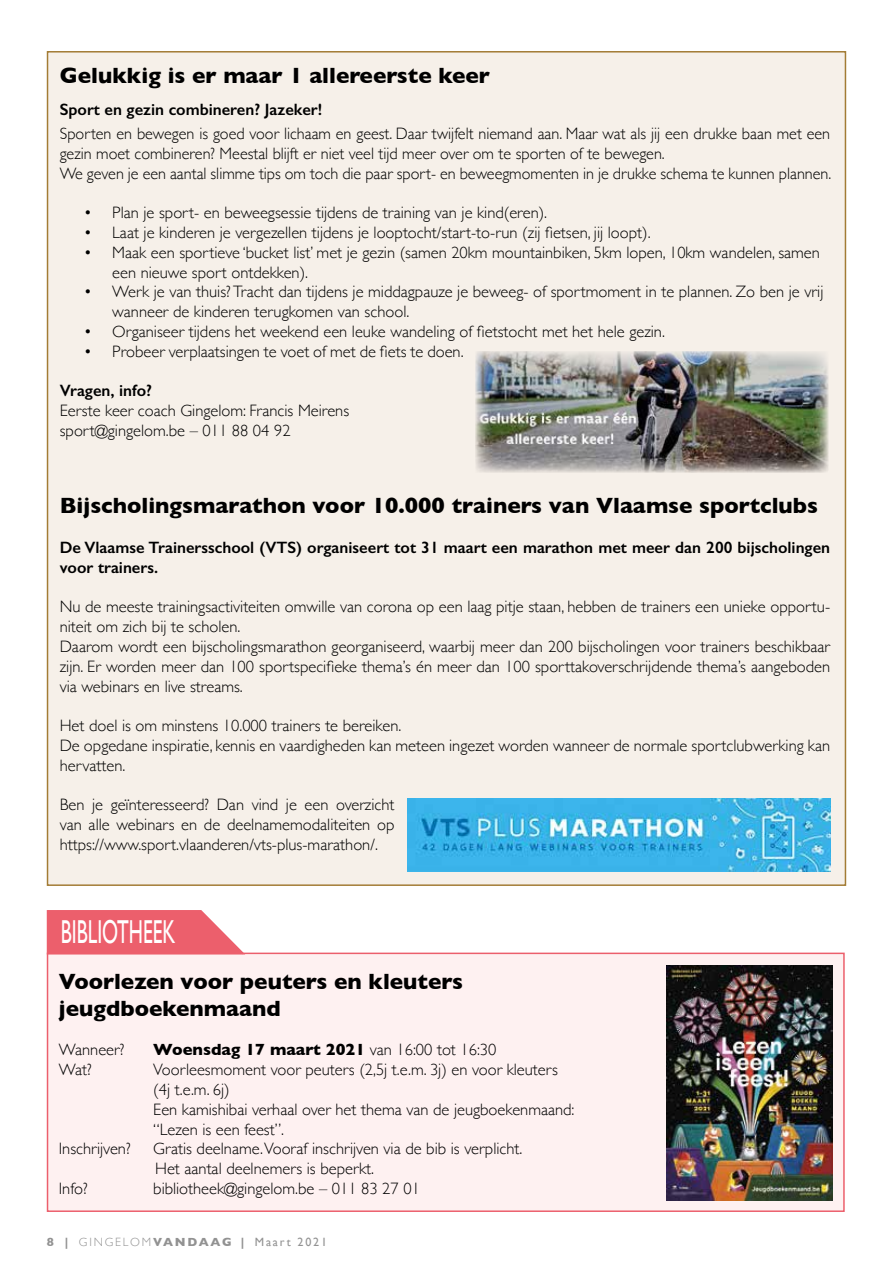
<style>
.page{position:relative;width:893px;height:1263px;background:#fff}
.page>*{position:absolute;margin:0;border:0;box-sizing:border-box;transform-origin:0 0}
.t1{font:33.15px "Gill Sans";color:#fff;scale:.59 1}
.t2{font:700 22.5px/27px "Gill Sans";color:#000}
.t3{font:300 16.5px/19.8px "Gill Sans";color:#000}
.t4{font:600 16.5px/19.8px "Gill Sans";color:#000}
.t5{font:700 16.5px "Gill Sans";color:#000}
.t6{font:700 12px "Gill Sans";letter-spacing:.145em;color:#929292}
.s1{font-weight:300}
.s2{font-weight:400}
</style>
<div class="page">
<div style="left:48px;top:52px;width:797px;height:833px;background:#f6f0e9"></div>
<img style="left:475px;top:351px;width:353px;height:122px">
<img style="left:408px;top:798px;width:423px;height:74px">
<div style="left:48px;top:953px;width:796px;height:258px;background:#fef1f1"></div>
<div style="left:47px;top:952px;width:798px;height:260px;border:2px solid #ec5f6c"></div>
<svg style="left:46px;top:910px;width:201px;height:45px;background:#ee737f"></svg>
<img style="left:666px;top:966px;width:167px;height:234px">
<h2 class="t2" style="left:60px;top:62px;width:432px">Gelukkig is er maar 1 allereerste keer</h2>
<p class="t4" style="left:60px;top:99px;width:264px">Sport en gezin combineren? Jazeker!</p>
<p class="t3" style="left:60px;top:123px;width:773px">Sporten en bewegen is goed voor lichaam en geest. Daar twijfelt niemand aan. Maar wat als jij een drukke baan met een gezin moet combineren? Meestal blijft er niet veel tijd meer over om te sporten of te bewegen.<br>We geven je een aantal slimme tips om toch die paar sport- en beweegmomenten in je drukke schema te kunnen plannen.</p>
<p class="t3" style="left:84px;top:202px;width:465px">• Plan je sport- en beweegsessie tijdens de training van je kind(eren).</p>
<p class="t3" style="left:84px;top:222px;width:568px">• Laat je kinderen je vergezellen tijdens je looptocht/start-to-run (zij fietsen, jij loopt).</p>
<p class="t3" style="left:112px;top:242px;width:709px;text-indent:-28px">• Maak een sportieve ‘bucket list’ met je gezin (samen 20km mountainbiken, 5km lopen, 10km wandelen, samen een nieuwe sport ontdekken).</p>
<p class="t3" style="left:112px;top:281px;width:713px;text-indent:-28px">• Werk je van thuis? Tracht dan tijdens je middagpauze je beweeg- of sportmoment in te plannen. Zo ben je vrij wanneer de kinderen terugkomen van school.</p>
<p class="t3" style="left:84px;top:321px;width:583px">• Organiseer tijdens het weekend een leuke wandeling of fietstocht met het hele gezin.</p>
<p class="t3" style="left:84px;top:341px;width:381px">• Probeer verplaatsingen te voet of met de fiets te doen.</p>
<p class="t4" style="left:60px;top:381px;width:94px">Vragen, info?</p>
<p class="t3" style="left:60px;top:400px;width:291px">Eerste keer coach Gingelom: Francis Meirens sport@gingelom.be – 011 88 04 92</p>
<h2 class="t2" style="left:60px;top:492px;width:760px">Bijscholingsmarathon voor 10.000 trainers van Vlaamse sportclubs</h2>
<p class="t4" style="left:60px;top:537px;width:772px">De Vlaamse Trainersschool (VTS) organiseert tot 31 maart een marathon met meer dan 200 bijscholingen voor trainers.</p>
<p class="t3" style="left:60px;top:596px;width:772px">Nu de meeste trainingsactiviteiten omwille van corona op een laag pitje staan, hebben de trainers een unieke opportu&shy;niteit om zich bij te scholen.<br>Daarom wordt een bijscholingsmarathon georganiseerd, waarbij meer dan 200 bijscholingen voor trainers beschikbaar zijn. Er worden meer dan 100 sportspecifieke thema’s én meer dan 100 sporttakoverschrijdende thema’s aangeboden via webinars en live streams.</p>
<p class="t3" style="left:60px;top:715px;width:772px">Het doel is om minstens 10.000 trainers te bereiken.<br>De opgedane inspiratie, kennis en vaardigheden kan meteen ingezet worden wanneer de normale sportclubwerking kan hervatten.</p>
<p class="t3" style="left:60px;top:794px;width:336px;text-align:justify">Ben je geïnteresseerd? Dan vind je een overzicht van alle webinars en de deelnamemodaliteiten op https://www.sport.vlaanderen/vts-plus-marathon/.</p>
<h1 class="t1" style="left:61px;top:912px;width:195px">BIBLIOTHEEK</h1>
<h2 class="t2" style="left:59px;top:967px;width:406px">Voorlezen voor peuters en kleuters jeugdboekenmaand</h2>
<p class="t3" style="left:59px;top:1039px;width:67px">Wanneer?</p>
<p class="t5" style="left:153px;top:1037px;width:345px">Woensdag 17 maart 2021 <span class="s1">van 16:00 tot 16:30</span></p>
<p class="t3" style="left:59px;top:1059px;width:35px">Wat?</p>
<p class="t3" style="left:153px;top:1059px;width:423px">Voorleesmoment voor peuters (2,5j t.e.m. 3j) en voor kleuters (4j t.e.m. 6j)<br>Een kamishibai verhaal over het thema van de jeugboekenmaand: “Lezen is een feest”.</p>
<p class="t3" style="left:59px;top:1138px;width:73px">Inschrijven?</p>
<p class="t3" style="left:153px;top:1138px;width:371px">Gratis deelname.Vooraf inschrijven via de bib is verplicht.<br>Het aantal deelnemers is beperkt.</p>
<p class="t3" style="left:59px;top:1178px;width:30px">Info?</p>
<p class="t3" style="left:153px;top:1178px;width:268px">bibliotheek@gingelom.be – 011 83 27 01</p>
<p class="t6" style="left:47px;top:1233px;width:282px">8 | <span class="s1">GINGELOM</span>VANDAAG | <span class="s2">Maart 2021</span></p>
</div>
